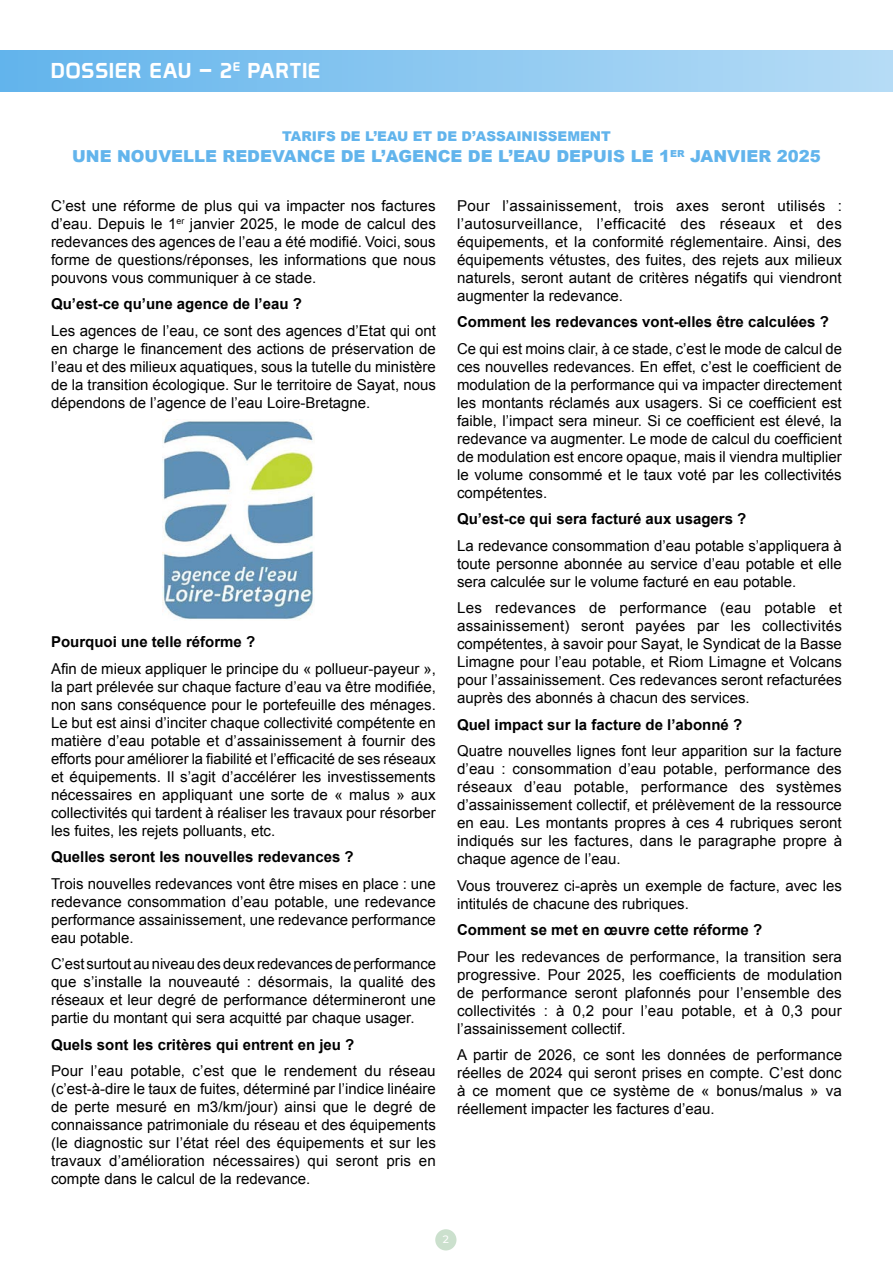
<style>
.page{position:relative;width:893px;height:1263px;background:#fff}
.page>*{position:absolute;margin:0;border:0;box-sizing:border-box;transform-origin:0 0}
.Sections{font:21px "Prototype";letter-spacing:.05em;color:#fff}
.Titres{font:900 16.5px "Arial";color:#62b4ec}
.Txt_Courant{font:15px/18px "Arial";color:#000;text-align:justify}
.Txt_Courant-2{font:700 15px "Arial";color:#000}
.Titres-2{font:900 13.5px "Arial";color:#62b4ec}
.t1{font:500 10.65px "Montserrat";color:#fff}
</style>
<div class="page">
<div style="left:435px;top:1229px;width:21px;height:21px;background:#cbe0cd;border-radius:50%"></div>
<div style="left:0;top:50px;width:893px;height:41px;background:linear-gradient(to right,#62b4ec,#b7dcf6)"></div>
<img style="left:163px;top:419px;width:151px;height:201px">
<p class="Sections" style="left:51px;top:58px;width:271px">DOSSIER EAU – 2<sup>E</sup> PARTIE</p>
<p class="Titres-2" style="left:282px;top:127px;width:330px">TARIFS DE L’EAU ET DE D’ASSAINISSEMENT</p>
<p class="Titres" style="left:72px;top:144px;width:750px">UNE NOUVELLE REDEVANCE DE L’AGENCE DE L’EAU DEPUIS LE 1<sup>ER</sup> JANVIER 2025</p>
<p class="Txt_Courant" style="left:51px;top:197px;width:386px">C’est une réforme de plus qui va impacter nos factures d’eau. Depuis le 1<sup>er</sup> janvier 2025, le mode de calcul des redevances des agences de l’eau a été modifié. Voici, sous forme de questions/réponses, les informations que nous pouvons vous communiquer à ce stade.</p>
<p class="Txt_Courant-2" style="left:51px;top:294px;width:252px">Qu’est-ce qu’une agence de l’eau ?</p>
<p class="Txt_Courant" style="left:51px;top:322px;width:386px">Les agences de l’eau, ce sont des agences d’Etat qui ont en charge le financement des actions de préservation de l’eau et des milieux aquatiques, sous la tutelle du ministère de la transition écologique. Sur le territoire de Sayat, nous dépendons de l’agence de l’eau Loire-Bretagne.</p>
<p class="Txt_Courant-2" style="left:51px;top:632px;width:206px">Pourquoi une telle réforme ?</p>
<p class="Txt_Courant" style="left:51px;top:660px;width:386px">Afin de mieux appliquer le principe du « pollueur-payeur », la part prélevée sur chaque facture d’eau va être modifiée, non sans conséquence pour le portefeuille des ménages.<br>Le but est ainsi d’inciter chaque collectivité compétente en matière d’eau potable et d’assainissement à fournir des efforts pour améliorer la fiabilité et l’efficacité de ses réseaux et équipements. Il s’agit d’accélérer les investissements nécessaires en appliquant une sorte de « malus » aux collectivités qui tardent à réaliser les travaux pour résorber les fuites, les rejets polluants, etc.</p>
<p class="Txt_Courant-2" style="left:51px;top:847px;width:304px">Quelles seront les nouvelles redevances ?</p>
<p class="Txt_Courant" style="left:51px;top:875px;width:386px">Trois nouvelles redevances vont être mises en place : une redevance consommation d’eau potable, une redevance performance assainissement, une redevance performance eau potable.</p>
<p class="Txt_Courant" style="left:51px;top:955px;width:386px">C’est surtout au niveau des deux redevances de performance que s’installe la nouveauté : désormais, la qualité des réseaux et leur degré de performance détermineront une partie du montant qui sera acquitté par chaque usager.</p>
<p class="Txt_Courant-2" style="left:51px;top:1035px;width:305px">Quels sont les critères qui entrent en jeu ?</p>
<p class="Txt_Courant" style="left:51px;top:1062px;width:386px">Pour l’eau potable, c’est que le rendement du réseau (c’est-à-dire le taux de fuites, déterminé par l’indice linéaire de perte mesuré en m3/km/jour) ainsi que le degré de connaissance patrimoniale du réseau et des équipements (le diagnostic sur l’état réel des équipements et sur les travaux d’amélioration nécessaires) qui seront pris en compte dans le calcul de la redevance.</p>
<p class="Txt_Courant" style="left:457px;top:197px;width:386px">Pour l’assainissement, trois axes seront utilisés : l’autosurveillance, l’efficacité des réseaux et des équipements, et la conformité réglementaire. Ainsi, des équipements vétustes, des fuites, des rejets aux milieux naturels, seront autant de critères négatifs qui viendront augmenter la redevance.</p>
<p class="Txt_Courant-2" style="left:457px;top:312px;width:373px">Comment les redevances vont-elles être calculées ?</p>
<p class="Txt_Courant" style="left:457px;top:340px;width:386px">Ce qui est moins clair, à ce stade, c’est le mode de calcul de ces nouvelles redevances. En effet, c’est le coefficient de modulation de la performance qui va impacter directement les montants réclamés aux usagers. Si ce coefficient est faible, l’impact sera mineur. Si ce coefficient est élevé, la redevance va augmenter. Le mode de calcul du coefficient de modulation est encore opaque, mais il viendra multiplier le volume consommé et le taux voté par les collectivités compétentes.</p>
<p class="Txt_Courant-2" style="left:457px;top:509px;width:291px">Qu’est-ce qui sera facturé aux usagers ?</p>
<p class="Txt_Courant" style="left:457px;top:537px;width:386px">La redevance consommation d’eau potable s’appliquera à toute personne abonnée au service d’eau potable et elle sera calculée sur le volume facturé en eau potable.</p>
<p class="Txt_Courant" style="left:457px;top:599px;width:386px">Les redevances de performance (eau potable et assainissement) seront payées par les collectivités compétentes, à savoir pour Sayat, le Syndicat de la Basse Limagne pour l’eau potable, et Riom Limagne et Volcans pour l’assainissement. Ces redevances seront refacturées auprès des abonnés à chacun des services.</p>
<p class="Txt_Courant-2" style="left:457px;top:715px;width:287px">Quel impact sur la facture de l’abonné ?</p>
<p class="Txt_Courant" style="left:457px;top:742px;width:386px">Quatre nouvelles lignes font leur apparition sur la facture d’eau : consommation d’eau potable, performance des réseaux d’eau potable, performance des systèmes d’assainissement collectif, et prélèvement de la ressource en eau. Les montants propres à ces 4 rubriques seront indiqués sur les factures, dans le paragraphe propre à chaque agence de l’eau.</p>
<p class="Txt_Courant" style="left:457px;top:877px;width:386px">Vous trouverez ci-après un exemple de facture, avec les intitulés de chacune des rubriques.</p>
<p class="Txt_Courant-2" style="left:457px;top:920px;width:307px">Comment se met en œuvre cette réforme ?</p>
<p class="Txt_Courant" style="left:457px;top:948px;width:386px">Pour les redevances de performance, la transition sera progressive. Pour 2025, les coefficients de modulation de performance seront plafonnés pour l’ensemble des collectivités : à 0,2 pour l’eau potable, et à 0,3 pour l’assainissement collectif.</p>
<p class="Txt_Courant" style="left:457px;top:1046px;width:386px">A partir de 2026, ce sont les données de performance réelles de 2024 qui seront prises en compte. C’est donc à ce moment que ce système de « bonus/malus » va réellement impacter les factures d’eau.</p>
<p class="t1" style="left:443px;top:1232px;width:8px">2</p>
</div>
